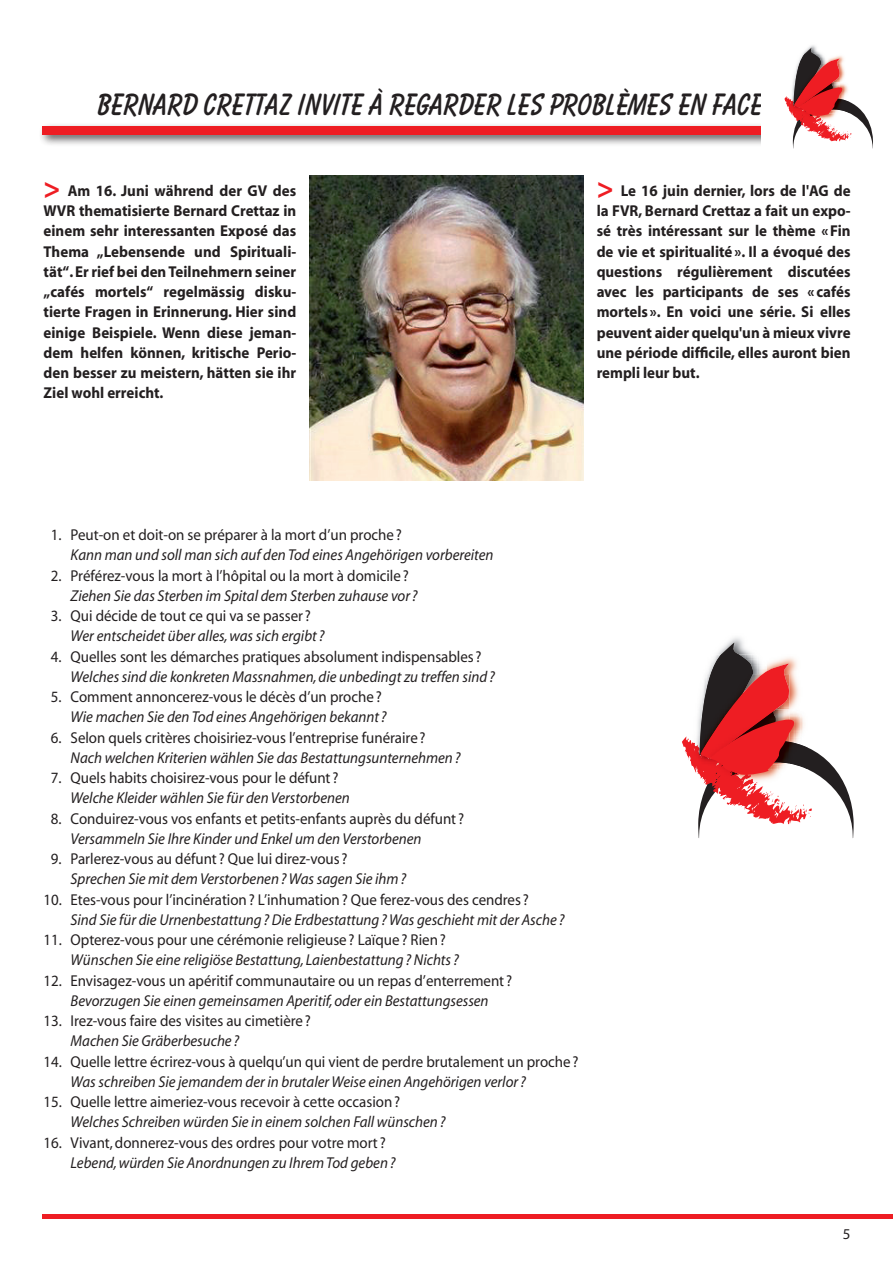
<style>
.page{position:relative;width:893px;height:1263px;background:#fff}
.page>*{position:absolute;margin:0;border:0;box-sizing:border-box;transform-origin:0 0}
.texte_général_frança{font:700 27px "Balloon";color:#231f20}
.texte_général_frança-2{font:15.75px "Myriad";color:#231f20;scale:.95 1}
.texte_général_frança-3{font:italic 15.75px "Myriad";color:#231f20;scale:.95 1}
.Texte_général_allema{font:700 15.75px/20.2px "Myriad";color:#231f20;text-align:justify;scale:.95 1}
.texte_général_frança-4{font:700 15.75px/20.2px "Myriad";color:#231f20;text-align:justify;scale:.95 1}
.t1{font:15px "Myriad";color:#231f20}
.s1{font-size:30px;color:#ee1d23}
</style>
<div class="page">
<hr style="left:43px;top:1215px;width:850px;height:4px;background:#ee1d23">
<svg style="left:682px;top:637px;width:172px;height:201px"></svg>
<div style="left:39px;top:122px;width:824px;height:25px;background:#231f20;opacity:.75"></div>
<div style="left:43px;top:126px;width:808px;height:8px;background:#ee1d23"></div>
<div style="left:761px;top:15px;width:120px;height:137px;background:#fff"></div>
<svg style="left:784px;top:45px;width:89px;height:104px"></svg>
<img style="left:309px;top:176px;width:275px;height:305px">
<p class="texte_général_frança" style="left:94px;top:87px;width:667px">BERNARD CRETTAZ INVITE À REGARDER LES PROBLÈMES EN FACE</p>
<p class="Texte_général_allema" style="left:44px;top:181px;width:268px"><span class="s1">&gt;</span> Am 16. Juni während der GV des WVR thematisierte Bernard Crettaz in einem sehr interessanten Exposé das Thema „Lebensende und Spirituali&shy;tät“. Er rief bei den Teilnehmern seiner „cafés mortels“ regelmässig disku&shy;tierte Fragen in Erinnerung. Hier sind einige Beispiele. Wenn diese jeman&shy;dem helfen können, kritische Perio&shy;den besser zu meistern, hätten sie ihr Ziel wohl erreicht.</p>
<p class="texte_général_frança-4" style="left:597px;top:181px;width:269px"><span class="s1">&gt;</span> Le 16 juin dernier, lors de l'AG de la FVR, Bernard Crettaz a fait un expo&shy;sé très intéressant sur le thème «Fin de vie et spiritualité». Il a évoqué des questions régulièrement discutées avec les participants de ses « cafés mortels ». En voici une série. Si elles peuvent aider quelqu'un à mieux vivre une période difficile, elles auront bien rempli leur but.</p>
<p class="texte_général_frança-2" style="left:51px;top:527px;width:371px">1. Peut-on et doit-on se préparer à la mort d’un proche?</p>
<p class="texte_général_frança-3" style="left:71px;top:547px;width:447px">Kann man und soll man sich auf den Tod eines Angehörigen vorbereiten</p>
<p class="texte_général_frança-2" style="left:51px;top:567px;width:378px">2. Préférez-vous la mort à l’hôpital ou la mort à domicile?</p>
<p class="texte_général_frança-3" style="left:71px;top:588px;width:367px">Ziehen Sie das Sterben im Spital dem Sterben zuhause vor?</p>
<p class="texte_général_frança-2" style="left:51px;top:608px;width:275px">3. Qui décide de tout ce qui va se passer ?</p>
<p class="texte_général_frança-3" style="left:71px;top:628px;width:269px">Wer entscheidet über alles, was sich ergibt?</p>
<p class="texte_général_frança-2" style="left:51px;top:648px;width:455px">4. Quelles sont les démarches pratiques absolument indispensables ?</p>
<p class="texte_général_frança-3" style="left:71px;top:669px;width:448px">Welches sind die konkreten Massnahmen, die unbedingt zu treffen sind?</p>
<p class="texte_général_frança-2" style="left:51px;top:689px;width:350px">5. Comment annoncerez-vous le décès d’un proche?</p>
<p class="texte_général_frança-3" style="left:71px;top:709px;width:334px">Wie machen Sie den Tod eines Angehörigen bekannt?</p>
<p class="texte_général_frança-2" style="left:51px;top:729px;width:396px">6. Selon quels critères choisiriez-vous l’entreprise funéraire?</p>
<p class="texte_général_frança-3" style="left:71px;top:750px;width:412px">Nach welchen Kriterien wählen Sie das Bestattungsunternehmen?</p>
<p class="texte_général_frança-2" style="left:51px;top:770px;width:304px">7. Quels habits choisirez-vous pour le défunt ?</p>
<p class="texte_général_frança-3" style="left:71px;top:790px;width:296px">Welche Kleider wählen Sie für den Verstorbenen</p>
<p class="texte_général_frança-2" style="left:51px;top:810px;width:436px">8. Conduirez-vous vos enfants et petits-enfants auprès du défunt ?</p>
<p class="texte_général_frança-3" style="left:71px;top:831px;width:371px">Versammeln Sie Ihre Kinder und Enkel um den Verstorbenen</p>
<p class="texte_général_frança-2" style="left:51px;top:851px;width:314px">9. Parlerez-vous au défunt ? Que lui direz-vous ?</p>
<p class="texte_général_frança-3" style="left:71px;top:871px;width:355px">Sprechen Sie mit dem Verstorbenen? Was sagen Sie ihm?</p>
<p class="texte_général_frança-2" style="left:44px;top:891px;width:512px">10. Etes-vous pour l’incinération? L’inhumation? Que ferez-vous des cendres ?</p>
<p class="texte_général_frança-3" style="left:71px;top:912px;width:521px">Sind Sie für die Urnenbestattung? Die Erdbestattung? Was geschieht mit der Asche ?</p>
<p class="texte_général_frança-2" style="left:44px;top:932px;width:425px">11. Opterez-vous pour une cérémonie religieuse? Laïque? Rien?</p>
<p class="texte_général_frança-3" style="left:71px;top:952px;width:410px">Wünschen Sie eine religiöse Bestattung, Laienbestattung? Nichts?</p>
<p class="texte_général_frança-2" style="left:44px;top:972px;width:495px">12. Envisagez-vous un apéritif communautaire ou un repas d’enterrement ?</p>
<p class="texte_général_frança-3" style="left:71px;top:993px;width:442px">Bevorzugen Sie einen gemeinsamen Aperitif, oder ein Bestattungsessen</p>
<p class="texte_général_frança-2" style="left:44px;top:1013px;width:283px">13. Irez-vous faire des visites au cimetière?</p>
<p class="texte_général_frança-3" style="left:71px;top:1033px;width:179px">Machen Sie Gräberbesuche ?</p>
<p class="texte_général_frança-2" style="left:44px;top:1053px;width:565px">14. Quelle lettre écrirez-vous à quelqu’un qui vient de perdre brutalement un proche?</p>
<p class="texte_général_frança-3" style="left:71px;top:1074px;width:481px">Was schreiben Sie jemandem der in brutaler Weise einen Angehörigen verlor?</p>
<p class="texte_général_frança-2" style="left:44px;top:1094px;width:377px">15. Quelle lettre aimeriez-vous recevoir à cette occasion?</p>
<p class="texte_général_frança-3" style="left:71px;top:1114px;width:396px">Welches Schreiben würden Sie in einem solchen Fall wünschen?</p>
<p class="texte_général_frança-2" style="left:44px;top:1134px;width:362px">16. Vivant, donnerez-vous des ordres pour votre mort ?</p>
<p class="texte_général_frança-3" style="left:71px;top:1155px;width:344px">Lebend, würden Sie Anordnungen zu Ihrem Tod geben?</p>
<p class="t1" style="left:843px;top:1226px;width:9px">5</p>
</div>
